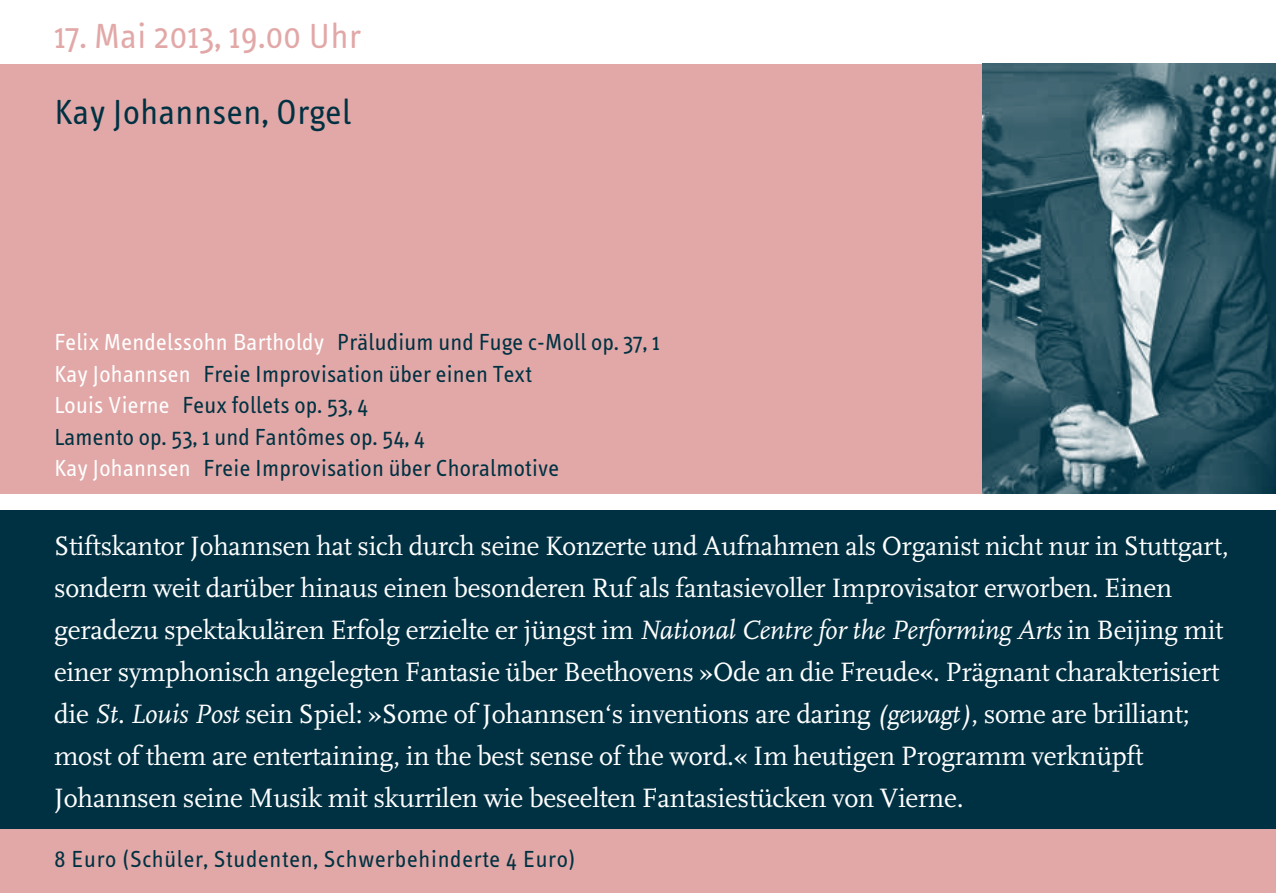
<style>
.page{position:relative;width:1276px;height:893px;background:#fff}
.page>*{position:absolute;margin:0;border:0;box-sizing:border-box;transform-origin:0 0}
.t1{font:36px "Info Text";letter-spacing:.015em;color:#e1a8a7}
.t2{font:36px "Info Text";letter-spacing:.015em;color:#003142}
.t3{font:27.6px/42px "Scala";letter-spacing:-.01em;color:#fff}
.t4{font:24px/31.5px "Info Text";letter-spacing:.01em;color:#003142}
.t5{font:24px "Info Text";letter-spacing:.03em;color:#003142}
.s1{color:#fff}
.s2{font-style:italic}
</style>
<div class="page">
<div style="left:0;top:64px;width:1276px;height:429px;background:#e1a8a7"></div>
<div style="left:0;top:829px;width:1276px;height:64px;background:#e1a8a7"></div>
<div style="left:0;top:510px;width:1276px;height:319px;background:#003142"></div>
<img style="left:982px;top:64px;width:294px;height:429px">
<h1 class="t1" style="left:54px;top:16px;width:308px">17. Mai 2013, 19.00 Uhr</h1>
<h1 class="t2" style="left:54px;top:92px;width:299px">Kay Johannsen, Orgel</h1>
<p class="t4" style="left:54px;top:327px;width:607px"><span class="s1">Felix Mendelssohn Bartholdy</span> Präludium und Fuge c-Moll op. 37, 1<br><span class="s1">Kay Johannsen</span> Freie Improvisation über einen Text<br><span class="s1">Louis Vierne</span> Feux follets op. 53, 4<br>Lamento op. 53, 1 und Fantômes op. 54, 4<br><span class="s1">Kay Johannsen</span> Freie Improvisation über Choralmotive</p>
<p class="t3" style="left:54px;top:526px;width:1176px">Stiftskantor Johannsen hat sich durch seine Konzerte und Aufnahmen als Organist nicht nur in Stuttgart, sondern weit darüber hinaus einen besonderen Ruf als fantasievoller Improvisator erworben. Einen geradezu spektakulären Erfolg erzielte er jüngst im <span class="s2">National Centre for the Performing Arts</span> in Beijing mit einer symphonisch angelegten Fantasie über Beethovens »Ode an die Freude«. Prägnant charakterisiert die <span class="s2">St. Louis Post</span> sein Spiel: »Some of Johannsen‘s inventions are daring <span class="s2">(gewagt)</span>, some are brilliant; most of them are entertaining, in the best sense of the word.« Im heutigen Programm verknüpft Johannsen seine Musik mit skurrilen wie beseelten Fantasiestücken von Vierne.</p>
<p class="t5" style="left:54px;top:846px;width:523px">8 Euro (Schüler, Studenten, Schwerbehinderte 4 Euro)</p>
</div>
